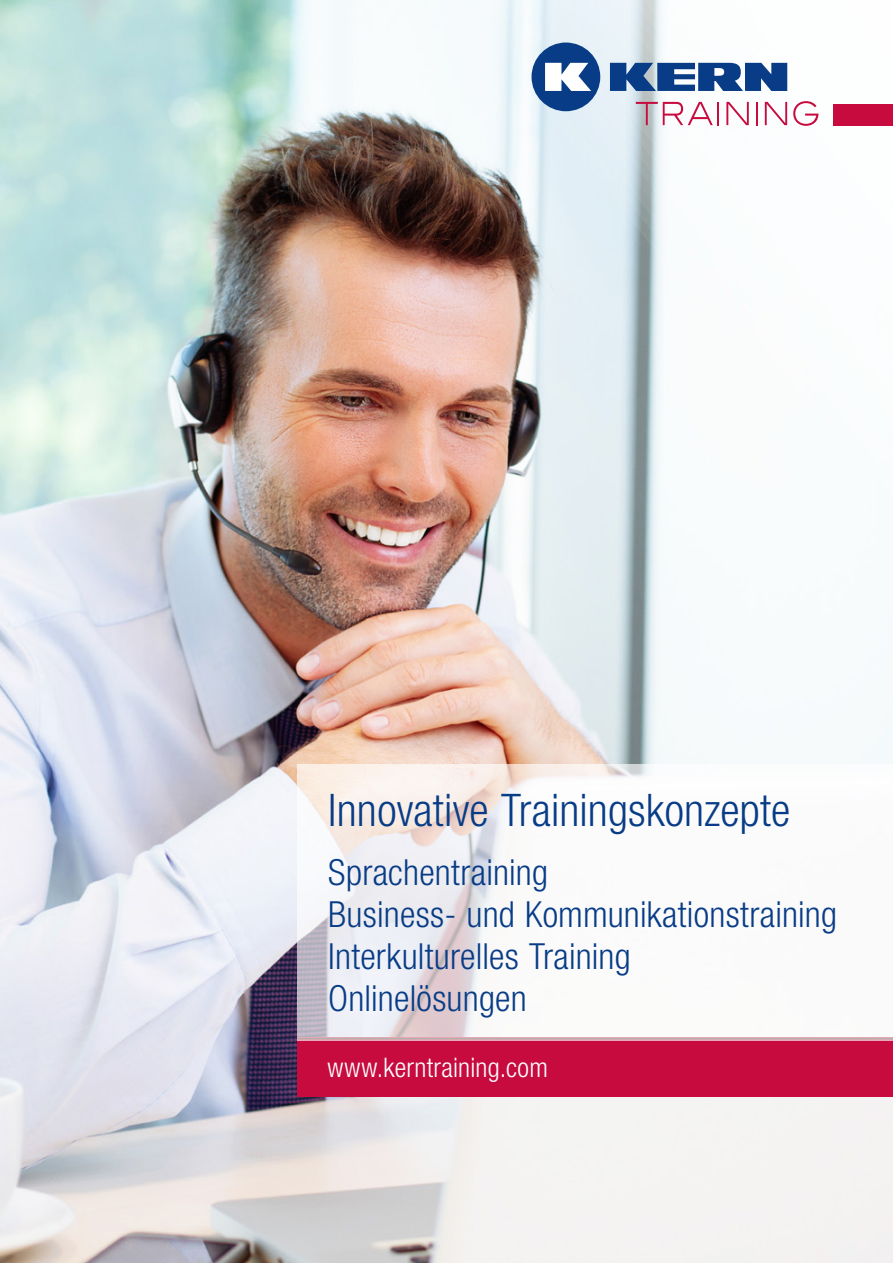
<style>
.page{position:relative;width:893px;height:1263px;background:#fff}
.page>*{position:absolute;margin:0;border:0;box-sizing:border-box;transform-origin:0 0}
.t1{font:300 condensed 45px "Helvetica Neue LTW1 G";letter-spacing:.005em;color:#083c86}
.t2{font:300 condensed 36px/42px "Helvetica Neue LTW1 G";letter-spacing:.005em;color:#083c86}
.t3{font:300 condensed 27px "Helvetica Neue LTW1 G";letter-spacing:.01em;color:#fff}
</style>
<div class="page">
<img style="left:1px;top:0;width:892px;height:1263px">
<svg style="left:0;top:0;width:1px;height:1263px"></svg>
<hr style="left:0;top:1097px;width:1px;height:60px;background:#c80b3e">
<div style="left:833px;top:105px;width:60px;height:21px;background:#c80b3e"></div>
<div style="left:298px;top:1037px;width:595px;height:60px;background:#c80b3e"></div>
<svg style="left:298px;top:764px;width:595px;height:276px"></svg>
<hr style="left:298px;top:1038px;width:595px;height:1px;background:#b6afa7">
<svg style="left:610px;top:63px;width:177px;height:28px;background:#38629d"></svg>
<svg style="left:531px;top:43px;width:69px;height:68px"></svg>
<svg style="left:636px;top:102px;width:77px;height:23px"></svg>
<hr style="left:717px;top:102px;width:2px;height:23px;background:#c80b3e">
<svg style="left:726px;top:102px;width:23px;height:23px"></svg>
<hr style="left:756px;top:102px;width:2px;height:23px;background:#c80b3e">
<svg style="left:765px;top:102px;width:22px;height:23px"></svg>
<svg style="left:793px;top:101px;width:26px;height:25px"></svg>
<p class="t1" style="left:328px;top:783px;width:464px">Innovative Trainingskonzepte</p>
<p class="t2" style="left:328px;top:851px;width:510px">Sprachentraining<br>Business- und Kommunikationstraining<br>Interkulturelles Training<br>Onlinelösungen</p>
<p class="t3" style="left:327px;top:1052px;width:222px">www.kerntraining.com</p>
</div>
